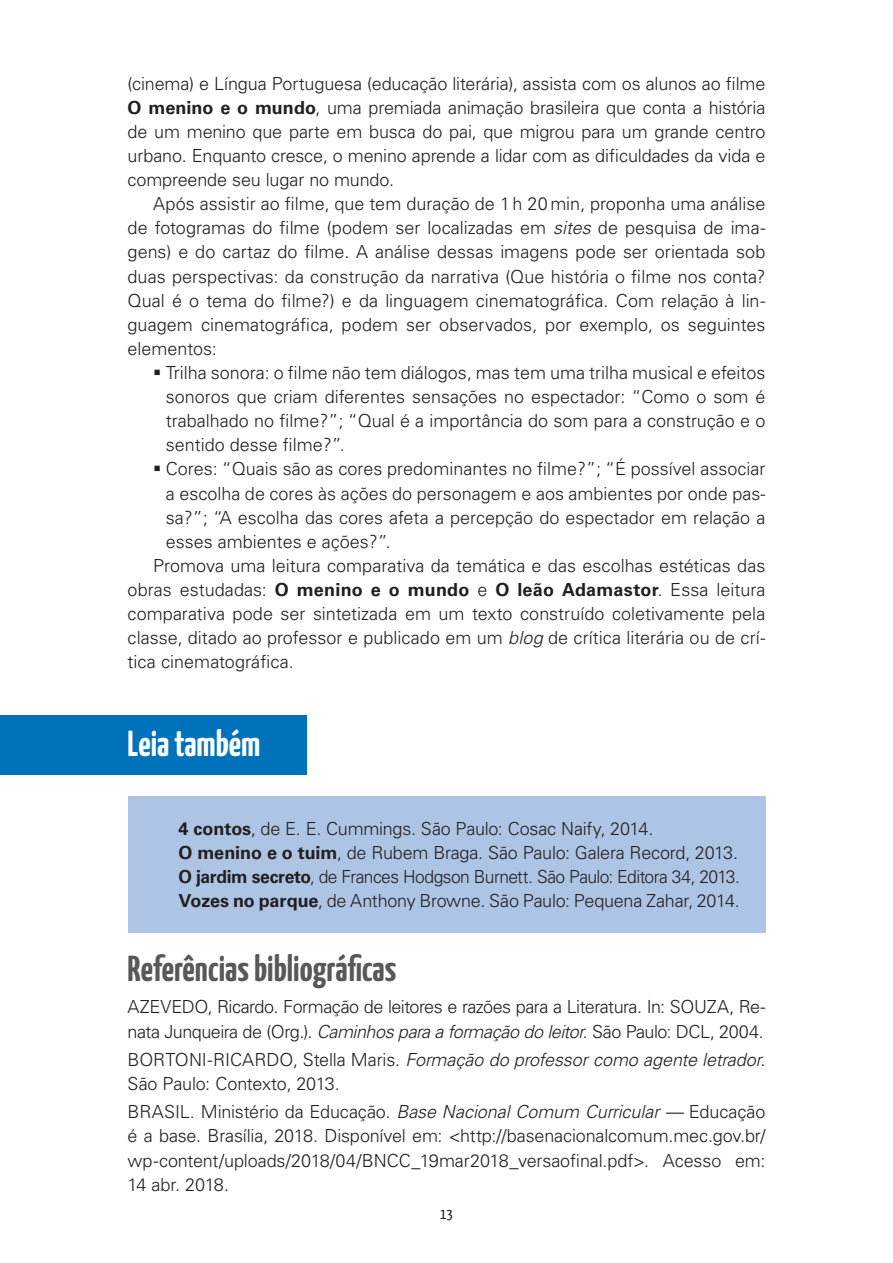
<style>
.page{position:relative;width:893px;height:1263px;background:#fff}
.page>*{position:absolute;margin:0;border:0;box-sizing:border-box;transform-origin:0 0}
.t1{font:700 36px "Yanone Kaffeesatz";color:#57585a}
.t2{font:700 36px "Yanone Kaffeesatz";color:#fff}
.t3{font:300 18px/24.2px "Univers LT Std";color:#231f20;text-align:justify}
.t4{font:300 18px/24.2px "Univers LT Std";letter-spacing:-.025em;color:#231f20}
.t5{font:15px "Yanone Kaffeesatz";color:#231f20}
.s1{font-weight:700}
.s2{font-style:italic}
</style>
<div class="page">
<div style="left:0;top:715px;width:306px;height:60px;background:#0072bc"></div>
<div style="left:128px;top:796px;width:637px;height:137px;background:#adc4e5"></div>
<p class="t3" style="left:128px;top:71px;width:639px">(cinema) e Língua Portuguesa (educação literária)‚ assista com os alunos ao filme <span class="s1">O menino e o mundo</span>‚ uma premiada animação brasileira que conta a história de um menino que parte em busca do pai‚ que migrou para um grande centro urbano. Enquanto cresce‚ o menino aprende a lidar com as dificuldades da vida e compreende seu lugar no mundo.</p>
<p class="t3" style="left:128px;top:192px;width:639px;text-indent:26px">Após assistir ao filme‚ que tem duração de 1 h 20min‚ proponha uma análise de fotogramas do filme (podem ser localizadas em <span class="s2">sites</span> de pesquisa de ima&shy;gens) e do cartaz do filme. A análise dessas imagens pode ser orientada sob duas perspectivas: da construção da narrativa (Que história o filme nos conta?<br>Qual é o tema do filme?) e da linguagem cinematográfica. Com relação à lin&shy;guagem cinematográfica‚ podem ser observados‚ por exemplo‚ os seguintes elementos:</p>
<p class="t3" style="left:166px;top:360px;width:601px;text-indent:-13px">▪ Trilha sonora: o filme não tem diálogos‚ mas tem uma trilha musical e efeitos sonoros que criam diferentes sensações no espectador: “Como o som é trabalhado no filme?”; “Qual é a importância do som para a construção e o sentido desse filme?” .</p>
<p class="t3" style="left:153px;top:457px;width:614px">▪ Cores: “Quais são as cores predominantes no filme?”; “É possível associar</p>
<p class="t3" style="left:166px;top:481px;width:601px">a escolha de cores às ações do personagem e aos ambientes por onde pas-</p>
<p class="t3" style="left:166px;top:505px;width:601px">sa?”; “A escolha das cores afeta a percepção do espectador em relação a</p>
<p class="t3" style="left:166px;top:529px;width:226px">esses ambientes e ações?” .</p>
<p class="t3" style="left:153px;top:553px;width:614px">Promova uma leitura comparativa da temática e das escolhas estéticas das</p>
<p class="t3" style="left:128px;top:578px;width:639px">obras estudadas: <span class="s1">O menino e o mundo</span> e <span class="s1">O leão Adamastor</span>. Essa leitura</p>
<p class="t3" style="left:128px;top:602px;width:639px">comparativa pode ser sintetizada em um texto construído coletivamente pela</p>
<p class="t3" style="left:128px;top:626px;width:639px">classe‚ ditado ao professor e publicado em um <span class="s2">blog</span> de crítica literária ou de crí-</p>
<p class="t3" style="left:128px;top:650px;width:168px">tica cinematográfica.</p>
<h1 class="t2" style="left:128px;top:718px;width:134px">Leia também</h1>
<p class="t3" style="left:179px;top:817px;width:563px;text-align:left"><span class="s1">4 contos</span>‚ de E. E. Cummings. São Paulo: Cosac Naify‚ 2014.<br><span class="s1">O menino e o tuim</span>‚ de Rubem Braga. São Paulo: Galera Record‚ 2013.<br><span class="s1">O jardim secreto</span>‚ de Frances Hodgson Burnett. São Paulo: Editora 34‚ 2013.<br><span class="s1">Vozes no parque</span>‚ de Anthony Browne. São Paulo: Pequena Zahar‚ 2014.</p>
<h1 class="t1" style="left:128px;top:943px;width:270px">Referências bibliográficas</h1>
<p class="t4" style="left:128px;top:995px;width:639px">AZEVEDO‚ Ricardo. Formação de leitores e razões para a Literatura. In: SOUZA‚ Re&shy;nata Junqueira de (Org.). <span class="s2">Caminhos para a formação do leitor</span>. São Paulo: DCL‚ 2004.</p>
<p class="t3" style="left:128px;top:1047px;width:639px">BORTONI-RICARDO‚ Stella Maris. <span class="s2">Formação do professor como agente letrador</span>.<br>São Paulo: Contexto‚ 2013.</p>
<p class="t3" style="left:128px;top:1100px;width:639px">BRASIL. Ministério da Educação. <span class="s2">Base Nacional Comum Curricular —</span> Educação é a base. Brasília‚ 2018. Disponível em: &lt;http://basenacionalcomum.mec.gov.br/ wp-content/uploads/2018/04/BNCC_19mar2018_versaofinal.pdf&gt;. Acesso em:<br>14 abr. 2018.</p>
<p class="t5" style="left:440px;top:1203px;width:14px">13</p>
</div>
